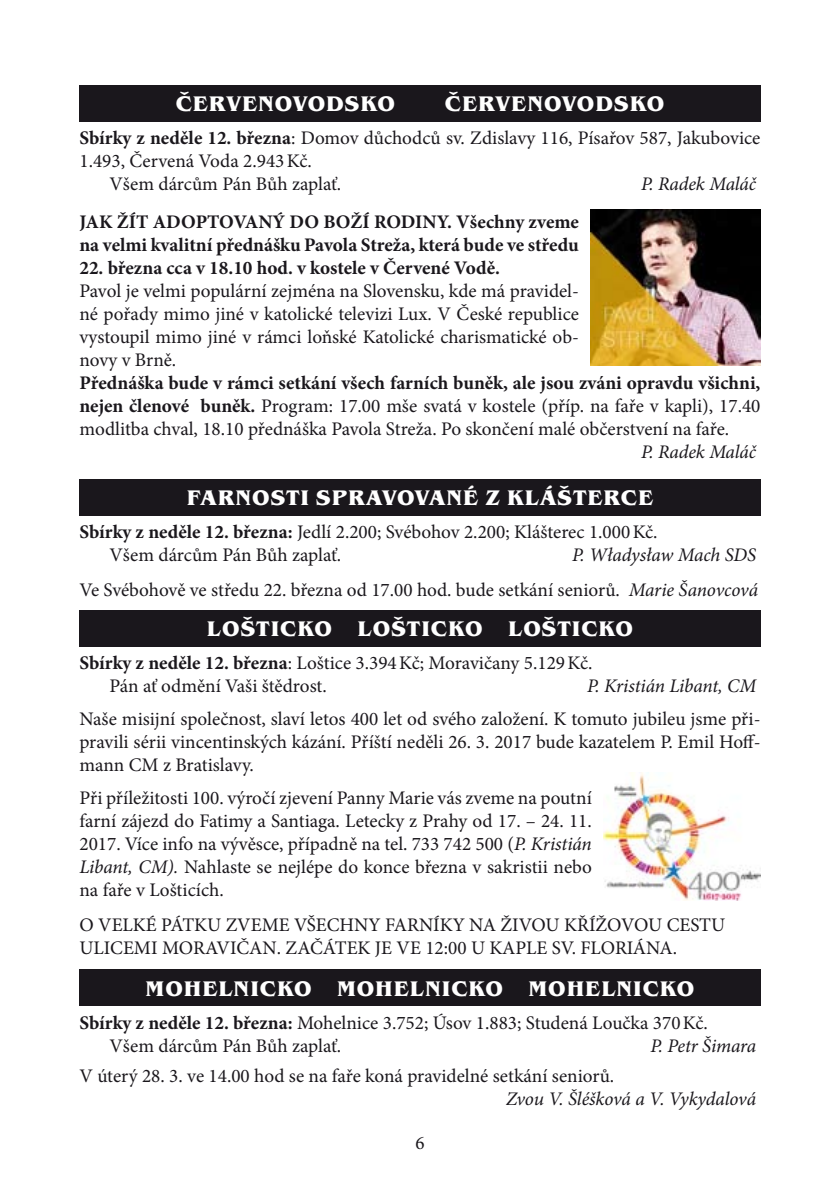
<style>
.page{position:relative;width:840px;height:1191px;background:#fff}
.page>*{position:absolute;margin:0;border:0;box-sizing:border-box;transform-origin:0 0}
.t1{font:700 21.8px "Benguiat Itc TOT";letter-spacing:.045em;color:#fff}
.t2{font:19.2px/23px "Minion Pro";color:#1a171c;text-align:justify}
.t3{font:700 19.2px/23px "Minion Pro";color:#1a171c;text-align:right}
.t4{font:italic 19.2px "Minion Pro";letter-spacing:-.01em;color:#1a171c}
.t5{font:19px "Minion Pro";color:#1a171c}
.s1{font-weight:700}
.s2{font-style:italic}
</style>
<div class="page">
<div style="left:79px;top:85px;width:681px;height:36px;background:#1a171c"></div>
<div style="left:79px;top:479px;width:681px;height:36px;background:#1a171c"></div>
<div style="left:79px;top:610px;width:681px;height:36px;background:#1a171c"></div>
<div style="left:79px;top:969px;width:681px;height:37px;background:#1a171c"></div>
<img style="left:603px;top:772px;width:157px;height:128px">
<img style="left:590px;top:210px;width:170px;height:155px">
<p class="t1" style="left:176px;top:91px;width:221px">ČERVENOVODSKO</p>
<p class="t1" style="left:444px;top:91px;width:221px">ČERVENOVODSKO</p>
<p class="t2" style="left:79px;top:127px;width:682px"><span class="s1">Sbírky z neděle 12. března</span>: Domov důchodců sv. Zdislavy 116, Písařov 587, Jakubovice</p>
<p class="t2" style="left:79px;top:150px;width:234px">1.493, Červená Voda 2.943Kč.</p>
<p class="t2" style="left:109px;top:173px;width:233px">Všem dárcům Pán Bůh zaplať.</p>
<p class="t4" style="left:640px;top:171px;width:116px">P. Radek Maláč</p>
<p class="t3" style="left:79px;top:210px;width:101px">JAK ŽÍT ADOPTO</p>
<p class="t3" style="left:79px;top:210px;width:500px">VANÝ DO BOŽÍ RODINY. Všechny zveme<br>na velmi kvalitní přednášku Pavola Streža, která bude ve středu</p>
<p class="t3" style="left:79px;top:256px;width:422px">22. března cca v 18.10 hod. v kostele v Červené Vodě.</p>
<p class="t2" style="left:79px;top:279px;width:500px">Pavol je velmi populární zejména na Slovensku, kde má pravidel&shy;né pořady mimo jiné v katolické televizi Lux. V České republice vystoupil mimo jiné v rámci loňské Katolické charismatické ob&shy;novy v Brně.</p>
<p class="t2" style="left:79px;top:372px;width:682px"><span class="s1">Přednáška bude v rámci setkání všech farních buněk, ale jsou zváni opravdu všichni, nejen členové buněk.</span> Program: 17.00 mše svatá v kostele (příp. na faře v kapli), 17.40 modlitba chval, 18.10 přednáška Pavola Streža. Po skončení malé občerstvení na faře.</p>
<p class="t4" style="left:640px;top:439px;width:116px">P. Radek Maláč</p>
<p class="t1" style="left:187px;top:485px;width:467px">FARNOSTI SPRAVOVANÉ Z KLÁŠTERCE</p>
<p class="t2" style="left:109px;top:521px;width:549px;text-indent:-30px"><span class="s1">Sbírky z neděle 12. března:</span> Jedlí 2.200; Svébohov 2.200; Klášterec 1.000Kč.<br>Všem dárcům Pán Bůh zaplať.</p>
<p class="t2" style="left:79px;top:538px;width:679px;line-height:35px;text-align:right"><span class="s2">P. Władysław Mach SDS<br></span>Ve Svébohově ve středu 22. března od 17.00 hod. bude setkání seniorů. <span class="s2">Marie Šanovcová</span></p>
<p class="t1" style="left:207px;top:616px;width:427px">LOŠTICKO LOŠTICKO LOŠTICKO</p>
<p class="t2" style="left:109px;top:651px;width:484px;text-indent:-30px"><span class="s1">Sbírky z neděle 12. března</span>: Loštice 3.394Kč; Moravičany 5.129Kč.<br>Pán ať odmění Vaši štědrost.</p>
<p class="t4" style="left:586px;top:673px;width:170px">P. Kristián Libant, CM</p>
<p class="t2" style="left:79px;top:707px;width:682px">Naše misijní společnost, slaví letos 400 let od svého založení. K tomuto jubileu jsme při&shy;pravili sérii vincentinských kázání. Příští neděli 26. 3. 2017 bude kazatelem P. Emil Hoff&shy;mann CM z Bratislavy.</p>
<p class="t2" style="left:79px;top:786px;width:513px">Při příležitosti 100. výročí zjevení Panny Marie vás zveme na poutní farní zájezd do Fatimy a Santiaga. Letecky z Prahy od 17. – 24. 11.<br>2017. Více info na vývěsce, případně na tel. 733 742 500 (<span class="s2">P. Kristián Libant, CM).</span> Nahlaste se nejlépe do konce března v sakristii nebo na faře v Lošticích.</p>
<p class="t2" style="left:79px;top:913px;width:647px">O VELKÉ PÁTKU ZVEME VŠECHNY FARNÍKY NA ŽIVOU KŘÍŽOVOU CESTU<br>ULICEMI MORAVIČAN. ZAČÁTEK JE VE 12:00 U KAPLE SV. FLORIÁNA.</p>
<p class="t1" style="left:145px;top:976px;width:550px">MOHELNICKO MOHELNICKO MOHELNICKO</p>
<p class="t2" style="left:109px;top:1011px;width:599px;text-indent:-30px"><span class="s1">Sbírky z neděle 12. března:</span> Mohelnice 3.752; Úsov 1.883; Studená Loučka 370Kč.<br>Všem dárcům Pán Bůh zaplať.</p>
<p class="t4" style="left:650px;top:1033px;width:107px">P. Petr Šimara</p>
<p class="t2" style="left:79px;top:1065px;width:536px">V úterý 28. 3. ve 14.00 hod se na faře koná pravidelné setkání seniorů.</p>
<p class="t4" style="left:506px;top:1086px;width:251px">Zvou V. Šléšková a V. Vykydalová</p>
<p class="t5" style="left:415px;top:1130px;width:11px">6</p>
</div>
